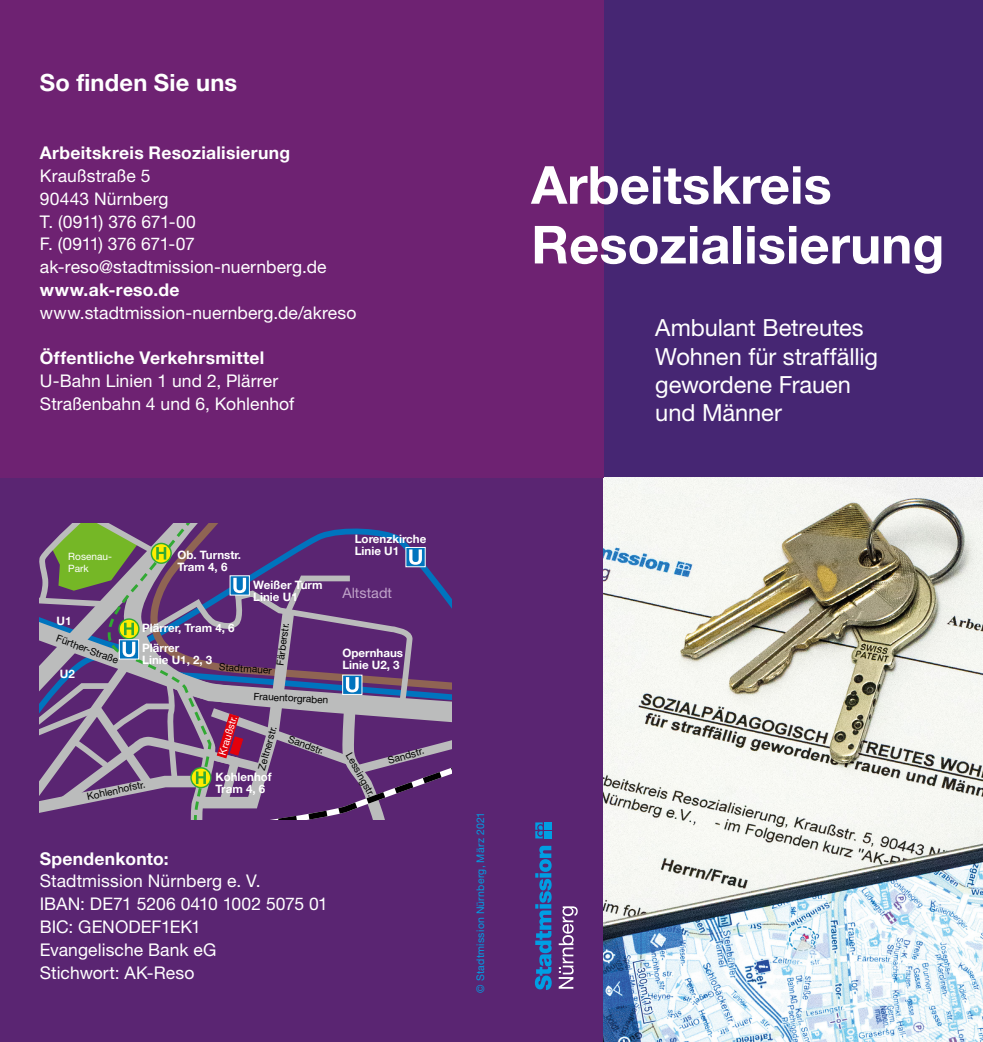
<style>
.page{position:relative;width:983px;height:1042px;background:#fff}
.page>*{position:absolute;margin:0;border:0;box-sizing:border-box;transform-origin:0 0}
.t1{font:700 52.5px/59.7px "Helvetica Neue LT Pro";color:#fff}
.t2{font:23.62px/28.3px "Helvetica Neue LT Pro";letter-spacing:-.005em;color:#fff}
.t3{font:700 23.62px "Helvetica Neue LT Pro";letter-spacing:.01em;color:#fff}
.t4{font:17.5px/22.8px "Helvetica Neue LT Pro";letter-spacing:.005em;color:#fff}
.t5{font:700 17.5px "Helvetica Neue LT Pro";letter-spacing:.015em;color:#fff}
.t6{font:14.35px "Helvetica Neue LT Pro";color:#c0a3c9}
.t7{font:700 11.55px/12.1px "Helvetica Neue LT Pro";color:#fff}
.t8{font:10.5px "Helvetica Neue LT Pro";letter-spacing:.025em;color:#009ee3}
.t9{font:10.15px "Helvetica Neue LT Pro";color:#000}
.t10{font:10.15px/12.1px "Helvetica Neue LT Pro";color:#fff}
</style>
<div class="page">
<div style="left:0;top:0;width:603px;height:1042px;background:#5a2572"></div>
<svg style="left:40px;top:523px;width:411px;height:296px"></svg>
<div style="left:603px;top:0;width:379px;height:478px;background:#462673"></div>
<img style="left:603px;top:478px;width:379px;height:564px">
<div style="left:0;top:0;width:603px;height:478px;background:#6e2272"></div>
<svg style="left:534px;top:846px;width:17px;height:144px"></svg>
<svg style="left:558px;top:906px;width:19px;height:82px"></svg>
<svg style="left:535px;top:822px;width:7px;height:16px"></svg>
<div style="left:544px;top:831px;width:7px;height:7px;background:#009ee3"></div>
<div style="left:544px;top:822px;width:7px;height:8px;background:#009ee3"></div>
<h2 class="t3" style="left:40px;top:68px;width:199px">So finden Sie uns</h2>
<p class="t5" style="left:40px;top:142px;width:252px">Arbeitskreis Resozialisierung</p>
<p class="t4" style="left:40px;top:164px;width:288px">Kraußstraße 5<br>90443 Nürnberg<br>T. (0911) 376 671-00<br>F. (0911) 376 671-07 ak-reso@stadtmission-nuernberg.de</p>
<p class="t5" style="left:40px;top:279px;width:141px">www.ak-reso.de</p>
<p class="t4" style="left:40px;top:300px;width:318px">www.stadtmission-nuernberg.de/akreso</p>
<p class="t5" style="left:40px;top:347px;width:226px">Öffentliche Verkehrsmittel</p>
<p class="t4" style="left:40px;top:369px;width:256px">U-Bahn Linien 1 und 2, Plärrer<br>Straßenbahn 4 und 6, Kohlenhof</p>
<p class="t10" style="left:68px;top:550px;width:45px">Rosenau-<br>Park</p>
<p class="t7" style="left:56px;top:614px;width:16px">U1</p>
<p class="t9" style="left:59px;top:632px;width:67px;rotate:20deg">Fürther-Straße</p>
<p class="t7" style="left:60px;top:668px;width:16px">U2</p>
<p class="t7" style="left:177px;top:548px;width:65px">Ob. Turnstr.<br>Tram 4, 6</p>
<p class="t7" style="left:253px;top:578px;width:71px">Weißer Turm<br>Linie U1</p>
<p class="t7" style="left:142px;top:622px;width:94px">Plärrer, Tram 4, 6</p>
<p class="t9" style="left:274px;top:664px;width:44px;rotate:-83deg">Färberstr.</p>
<p class="t7" style="left:142px;top:641px;width:72px">Plärrer<br>Linie U1, 2, 3</p>
<p class="t9" style="left:219px;top:660px;width:54px;rotate:4deg">Stadtmauer</p>
<p class="t9" style="left:254px;top:690px;width:76px;rotate:3deg">Frauentorgraben</p>
<p class="t9" style="left:86px;top:790px;width:61px;rotate:-12deg">Kohlenhofstr.</p>
<p class="t10" style="left:216px;top:753px;width:42px;rotate:-73deg">Kraußstr.</p>
<p class="t9" style="left:255px;top:768px;width:46px;rotate:-74deg">Zeltnerstr.</p>
<p class="t7" style="left:215px;top:770px;width:58px">Kohlenhof<br>Tram 4, 6</p>
<p class="t9" style="left:291px;top:732px;width:39px;rotate:20deg">Sandstr.</p>
<p class="t7" style="left:354px;top:532px;width:73px">Lorenzkirche<br>Linie U1</p>
<p class="t6" style="left:342px;top:584px;width:51px">Altstadt</p>
<p class="t7" style="left:342px;top:647px;width:62px">Opernhaus<br>Linie U2, 3</p>
<p class="t9" style="left:354px;top:750px;width:50px;rotate:60deg">Lessingstr.</p>
<p class="t9" style="left:386px;top:754px;width:39px;rotate:-16deg">Sandstr.</p>
<p class="t5" style="left:40px;top:847px;width:130px">Spendenkonto:</p>
<p class="t4" style="left:40px;top:869px;width:290px">Stadtmission Nürnberg e. V.<br>IBAN: DE71 5206 0410 1002 5075 01<br>BIC: GENODEF1EK1<br>Evangelische Bank eG<br>Stichwort: AK-Reso</p>
<h1 class="t1" style="left:531px;top:154px;width:414px">Arbeitskreis<br>Resozialisierung</h1>
<h2 class="t2" style="left:655px;top:313px;width:224px">Ambulant Betreutes<br>Wohnen für straffällig gewordene Frauen und Männer</h2>
<p class="t8" style="left:474px;top:992px;width:182px;rotate:-90deg">© Stadtmission Nürnberg, März 2021</p>
</div>
